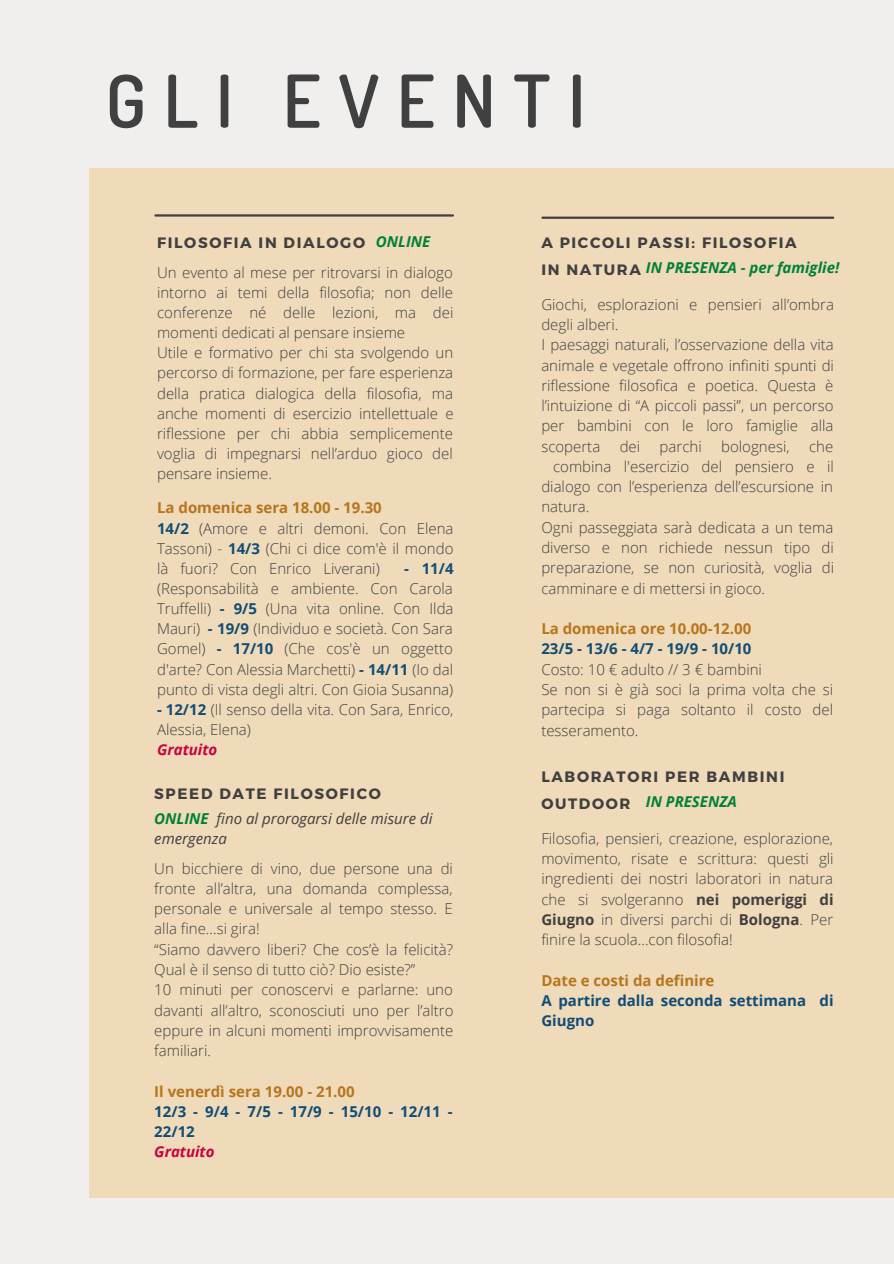
<style>
.page{position:relative;width:894px;height:1264px;background:#fff}
.page>*{position:absolute;margin:0;border:0;box-sizing:border-box;transform-origin:0 0}
.t1{font:600 72.9px "Dosis";letter-spacing:.24em;color:#404040}
.t2{font:300 15px/20.2px "Open Sans";color:#404040;text-align:justify}
.t3{font:700 15px/20.2px "Open Sans";color:#104d75}
.t4{font:700 15px/27px "Montserrat";letter-spacing:.11em;color:#404040}
.t5{font:700 15px "Open Sans";color:#b8751b}
.t6{font:italic 15px/20.2px "Open Sans";color:#404040}
.t7{font:italic 700 15px "Open Sans";color:#008037}
.t8{font:italic 700 15px "Open Sans";color:#ce013e}
.s1{font-weight:700;color:#104d75}
.s2{color:#104d75}
.s3{font-weight:700;color:#008037}
.s4{font-weight:700}
</style>
<div class="page">
<div style="left:0;top:0;width:893px;height:1263px;background:#f1eeee"></div>
<div style="left:89px;top:168px;width:804px;height:1029px;background:#efdaba"></div>
<hr style="left:155px;top:214px;width:298px;height:2px;background:#404040">
<hr style="left:542px;top:216px;width:291px;height:3px;background:#404040">
<p class="t1" style="left:105px;top:53px;width:481px">GLI EVENTI</p>
<p class="t7" style="left:376px;top:231px;width:56px">ONLINE</p>
<p class="t4" style="left:157px;top:228px;width:209px">FILOSOFIA IN DIALOGO</p>
<p class="t2" style="left:157px;top:262px;width:298px">Un evento al mese per ritrovarsi in dialogo intorno ai temi della filosofia; non delle conferenze né delle lezioni, ma dei momenti dedicati al pensare insieme</p>
<p class="t2" style="left:157px;top:342px;width:298px">Utile e formativo per chi sta svolgendo un percorso di formazione, per fare esperienza della pratica dialogica della filosofia, ma anche momenti di esercizio intellettuale e riflessione per chi abbia semplicemente voglia di impegnarsi nell’arduo gioco del pensare insieme.</p>
<p class="t5" style="left:157px;top:497px;width:226px">La domenica sera 18.00 - 19.30</p>
<p class="t2" style="left:157px;top:517px;width:298px"><span class="s1">14/2</span> (Amore e altri demoni. Con Elena Tassoni) <span class="s2">-</span> <span class="s1">14/3</span> (Chi ci dice com'è il mondo là fuori? Con Enrico Liverani)</p>
<p class="t2" style="left:157px;top:558px;width:298px;text-indent:247px"><span class="s1">- 11/4 </span>(Responsabilità e ambiente. Con Carola Truffelli) <span class="s1">- 9/5</span> (Una vita online. Con Ilda Mauri) <span class="s1">- 19/9</span> (Individuo e società. Con Sara Gomel) <span class="s1">- 17/10</span> (Che cos'è un oggetto d'arte? Con Alessia Marchetti) <span class="s1">- 14/11</span> (Io dal punto di vista degli altri. Con Gioia Susanna)</p>
<p class="t2" style="left:157px;top:699px;width:298px"><span class="s1">- 12/12</span> (Il senso della vita. Con Sara, Enrico,<br>Alessia, Elena)</p>
<p class="t8" style="left:157px;top:739px;width:62px">Gratuito</p>
<p class="t4" style="left:154px;top:779px;width:228px">SPEED DATE FILOSOFICO</p>
<p class="t6" style="left:154px;top:808px;width:279px"><span class="s3">ONLINE</span> fino al prorogarsi delle misure di emergenza</p>
<p class="t2" style="left:154px;top:857px;width:300px">Un bicchiere di vino, due persone una di fronte all’altra, una domanda complessa, personale e universale al tempo stesso. E alla fine…si gira!</p>
<p class="t2" style="left:154px;top:938px;width:300px">“Siamo davvero liberi? Che cos’è la felicità?<br>Qual è il senso di tutto ciò? Dio esiste?”</p>
<p class="t2" style="left:154px;top:979px;width:301px">10 minuti per conoscervi e parlarne: uno davanti all’altro, sconosciuti uno per l’altro eppure in alcuni momenti improvvisamente familiari.</p>
<p class="t5" style="left:154px;top:1080px;width:202px">Il venerdì sera 19.00 - 21.00</p>
<p class="t3" style="left:154px;top:1100px;width:300px">12/3 - 9/4 - 7/5 - 17/9 - 15/10 - 12/11 -<br>22/12</p>
<p class="t8" style="left:154px;top:1141px;width:62px">Gratuito</p>
<p class="t4" style="left:541px;top:228px;width:257px">A PICCOLI PASSI: FILOSOFIA<br>IN NATURA</p>
<p class="t2" style="left:541px;top:294px;width:294px">Giochi, esplorazioni e pensieri all’ombra degli alberi.</p>
<p class="t2" style="left:541px;top:334px;width:294px">I paesaggi naturali, l’osservazione della vita animale e vegetale offrono infiniti spunti di riflessione filosofica e poetica. Questa è l’intuizione di “A piccoli passi”, un percorso per bambini con le loro famiglie alla scoperta</p>
<p class="t7" style="left:645px;top:257px;width:195px">IN PRESENZA - per famiglie!</p>
<p class="t2" style="left:619px;top:435px;width:22px">dei</p>
<p class="t2" style="left:659px;top:435px;width:44px">parchi</p>
<p class="t2" style="left:721px;top:435px;width:70px">bolognesi,</p>
<p class="t2" style="left:808px;top:435px;width:26px">che</p>
<p class="t2" style="left:553px;top:456px;width:282px">combina l'esercizio del pensiero e il</p>
<p class="t2" style="left:541px;top:476px;width:293px">dialogo con l’esperienza dell’escursione in</p>
<p class="t2" style="left:541px;top:496px;width:50px">natura.</p>
<p class="t2" style="left:541px;top:517px;width:294px">Ogni passeggiata sarà dedicata a un tema diverso e non richiede nessun tipo di preparazione, se non curiosità, voglia di camminare e di mettersi in gioco.</p>
<p class="t5" style="left:541px;top:618px;width:211px">La domenica ore 10.00-12.00</p>
<p class="t3" style="left:541px;top:638px;width:211px">23/5 - 13/6 - 4/7 - 19/9 - 10/10</p>
<p class="t2" style="left:541px;top:658px;width:222px">Costo: 10 € adulto // 3 € bambini</p>
<p class="t2" style="left:541px;top:679px;width:293px">Se non si è già soci la prima volta che si partecipa si paga soltanto il costo del tesseramento.</p>
<p class="t4" style="left:541px;top:762px;width:244px">LABORATORI PER BAMBINI<br>OUTDOOR</p>
<p class="t2" style="left:541px;top:827px;width:294px">Filosofia, pensieri, creazione, esplorazione, movimento, risate e scrittura: questi gli ingredienti dei nostri laboratori in natura che si svolgeranno <span class="s4">nei pomeriggi di Giugno</span> in diversi parchi di <span class="s4">Bologna</span>. Per finire la scuola...con filosofia!</p>
<p class="t5" style="left:541px;top:969px;width:174px">Date e costi da definire</p>
<p class="t3" style="left:541px;top:990px;width:294px">A partire dalla seconda settimana di<br>Giugno</p>
<p class="t7" style="left:645px;top:790px;width:92px">IN PRESENZA</p>
</div>
